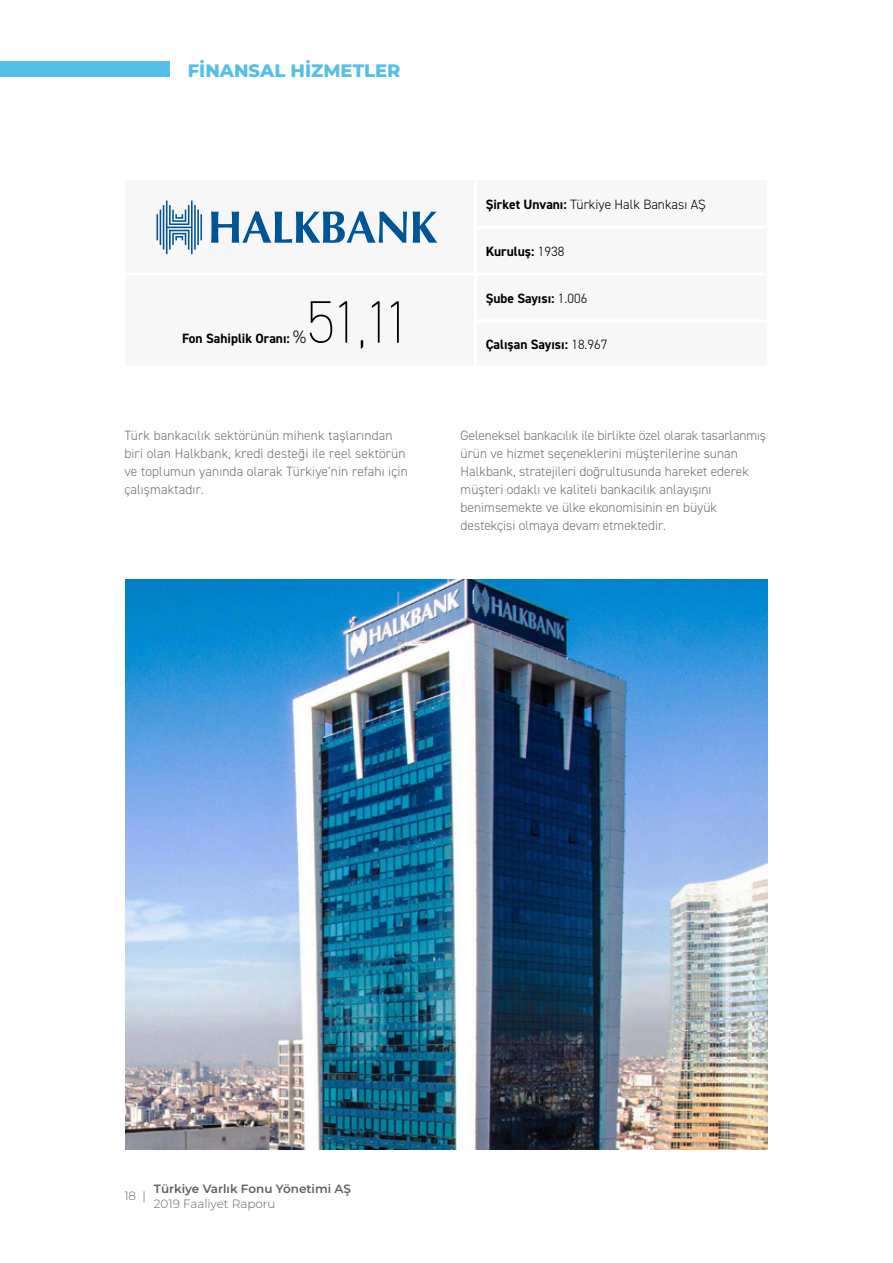
<style>
.page{position:relative;width:893px;height:1263px;background:#fff}
.page>*{position:absolute;margin:0;border:0;box-sizing:border-box;transform-origin:0 0}
.t1{font:200 60px "DIN2014";color:#000}
.t2{font:800 18px "Montserrat";color:#54c0e8}
.t3{font:300 13.5px/18px "DIN2014";color:#707174}
.t4{font:700 13.5px "DIN2014";color:#000}
.t5{font:300 13.5px "DIN2014";color:#000}
.t6{font:600 12px "Montserrat";color:#5f6062}
.t7{font:300 12px "Montserrat";color:#5f6062}
.s1{font-weight:300;font-size:18px}
.s2{font-weight:700}
.s3{font-weight:300}
</style>
<div class="page">
<div style="left:125px;top:181px;width:641px;height:185px;background:#f7f7f7"></div>
<hr style="left:474px;top:181px;width:3px;height:185px;background:#fff">
<hr style="left:475px;top:226px;width:291px;height:3px;background:#fff">
<hr style="left:126px;top:273px;width:348px;height:3px;background:#fff">
<hr style="left:475px;top:273px;width:291px;height:3px;background:#fff">
<hr style="left:475px;top:319px;width:291px;height:3px;background:#fff">
<svg style="left:156px;top:200px;width:281px;height:54px"></svg>
<img style="left:125px;top:579px;width:642px;height:570px">
<div style="left:0;top:62px;width:170px;height:15px;background:#54c0e8"></div>
<h2 class="t2" style="left:188px;top:57px;width:214px">FİNANSAL HİZMETLER</h2>
<h1 class="t1" style="left:306px;top:285px;width:107px">51,11</h1>
<p class="t4" style="left:182px;top:329px;width:125px">Fon Sahiplik Oranı: <span class="s1">%</span></p>
<p class="t5" style="left:486px;top:196px;width:222px"><span class="s2">Şirket Unvanı:</span> Türkiye Halk Bankası AŞ</p>
<p class="t4" style="left:486px;top:242px;width:80px">Kuruluş: <span class="s3">1938</span></p>
<p class="t4" style="left:486px;top:289px;width:103px">Şube Sayısı: <span class="s3">1.006</span></p>
<p class="t4" style="left:486px;top:336px;width:123px">Çalışan Sayısı: <span class="s3">18.967</span></p>
<p class="t3" style="left:124px;top:426px;width:285px">Türk bankacılık sektörünün mihenk taşlarından biri olan Halkbank, kredi desteği ile reel sektörün ve toplumun yanında olarak Türkiye’nin refahı için çalışmaktadır.</p>
<p class="t3" style="left:461px;top:426px;width:307px">Geleneksel bankacılık ile birlikte özel olarak tasarlanmış ürün ve hizmet seçeneklerini müşterilerine sunan Halkbank, stratejileri doğrultusunda hareket ederek müşteri odaklı ve kaliteli bankacılık anlayışını benimsemekte ve ülke ekonomisinin en büyük destekçisi olmaya devam etmektedir.</p>
<p class="t7" style="left:124px;top:1188px;width:23px">18 |</p>
<p class="t6" style="left:154px;top:1180px;width:199px">Türkiye Varlık Fonu Yönetimi AŞ</p>
<p class="t7" style="left:154px;top:1195px;width:123px">2019 Faaliyet Raporu</p>
</div>
